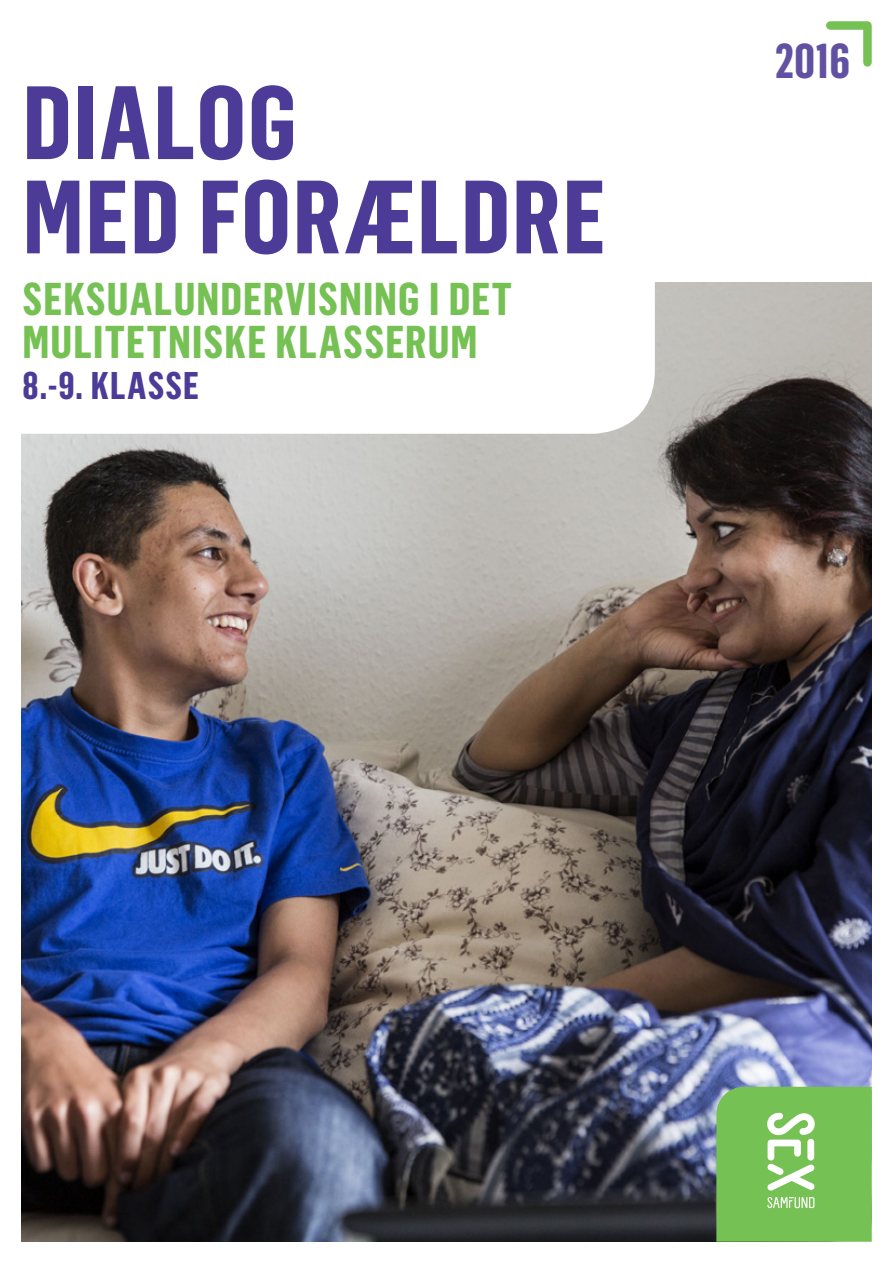
<style>
.page{position:relative;width:893px;height:1263px;background:#fff}
.page>*{position:absolute;margin:0;border:0;box-sizing:border-box;transform-origin:0 0}
.t1{font:700 102px/94.2px "Flama Condensed";letter-spacing:.02em;color:#4d3b98}
.t2{font:700 48px "Flama Condensed";color:#6251a2}
.t3{font:700 45.15px/43.5px "Flama Condensed";letter-spacing:.025em;color:#76c153}
.t4{font:700 37.8px "Flama Condensed";letter-spacing:.03em;color:#4d3b98}
</style>
<div class="page">
<img style="left:21px;top:283px;width:851px;height:959px">
<svg style="left:21px;top:283px;width:634px;height:151px"></svg>
<svg style="left:716px;top:1087px;width:156px;height:155px;background:#80c462"></svg>
<svg style="left:826px;top:21px;width:46px;height:46px"></svg>
<p class="t1" style="left:23px;top:73px;width:584px">DIALOG<br>MED FORÆLDRE</p>
<p class="t3" style="left:23px;top:276px;width:491px">SEKSUALUNDERVISNING I DET<br>MULITETNISKE KLASSERUM</p>
<p class="t4" style="left:23px;top:362px;width:178px">8.-9. KLASSE</p>
<p class="t2" style="left:775px;top:31px;width:77px">2016</p>
</div>
